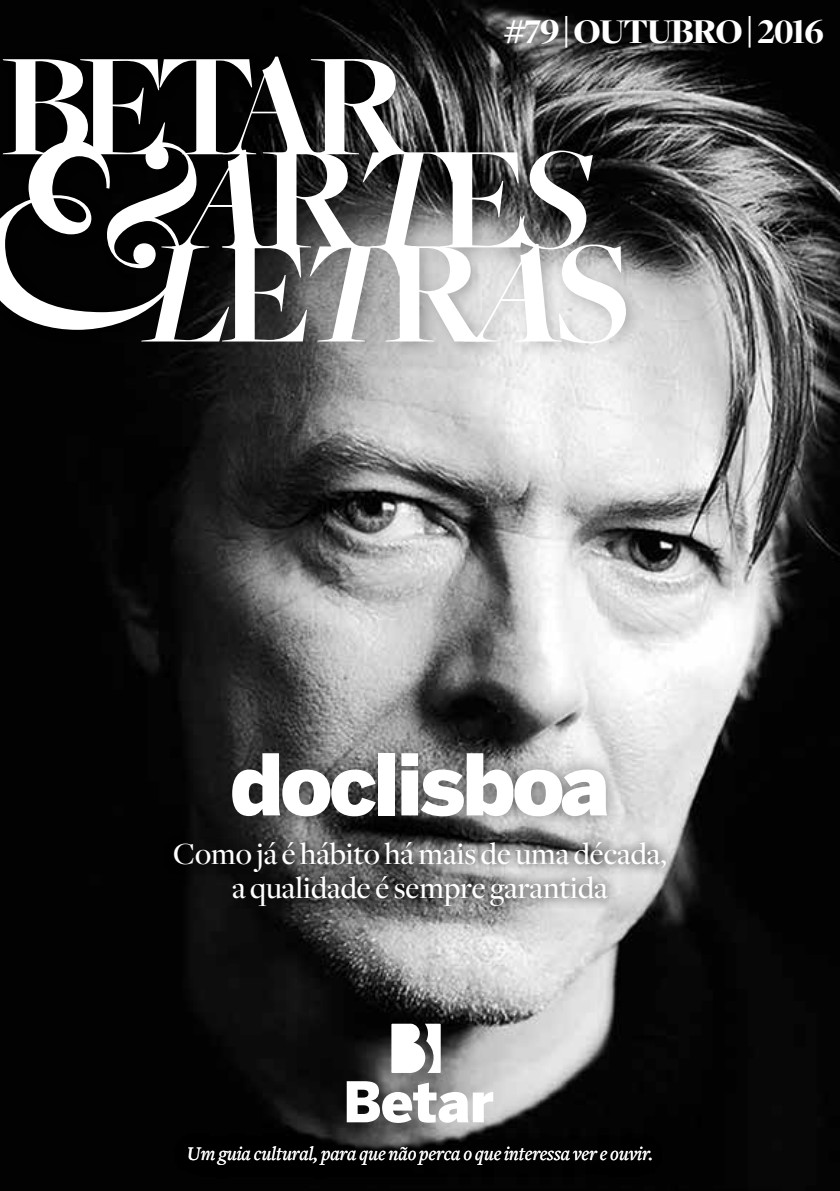
<style>
.page{position:relative;width:840px;height:1191px;background:#fff}
.page>*{position:absolute;margin:0;border:0;box-sizing:border-box;transform-origin:0 0}
.t1{font:900 84px "Benton Sans";letter-spacing:-.04em;color:#fff}
.t2{font:36px "Freight Disp Black SC";letter-spacing:-.04em;color:#fff}
.t3{font:500 32px/34px "Freight Disp";color:#fff;text-align:center}
.t4{font:italic 500 20px "Freight Text";letter-spacing:-.01em;color:#fff}
.s1{font-family:"Freight Text";font-weight:900}
</style>
<div class="page">
<img style="left:0;top:0;width:839px;height:1191px">
<div style="left:213px;top:735px;width:411px;height:100px;background:#000;opacity:.5"></div>
<svg style="left:162px;top:831px;width:515px;height:86px;background:#626262"></svg>
<div style="left:0;top:49px;width:641px;height:310px;background:#000;opacity:.2"></div>
<svg style="left:0;top:57px;width:625px;height:286px"></svg>
<div style="left:171px;top:1129px;width:496px;height:53px;background:#000"></div>
<svg style="left:391px;top:1023px;width:49px;height:50px"></svg>
<svg style="left:346px;top:1081px;width:147px;height:42px"></svg>
<p class="t2" style="left:504px;top:11px;width:321px"><span class="s1">#</span>79 <span class="s1">|</span> OUTUBRO <span class="s1">|</span> 2016</p>
<h1 class="t1" style="left:230px;top:734px;width:381px">doclisboa</h1>
<p class="t3" style="left:173px;top:837px;width:494px">Como já é hábito há mais de uma década, a qualidade é sempre garantida</p>
<p class="t4" style="left:187px;top:1143px;width:467px">Um guia cultural, para que não perca o que interessa ver e ouvir.</p>
</div>
